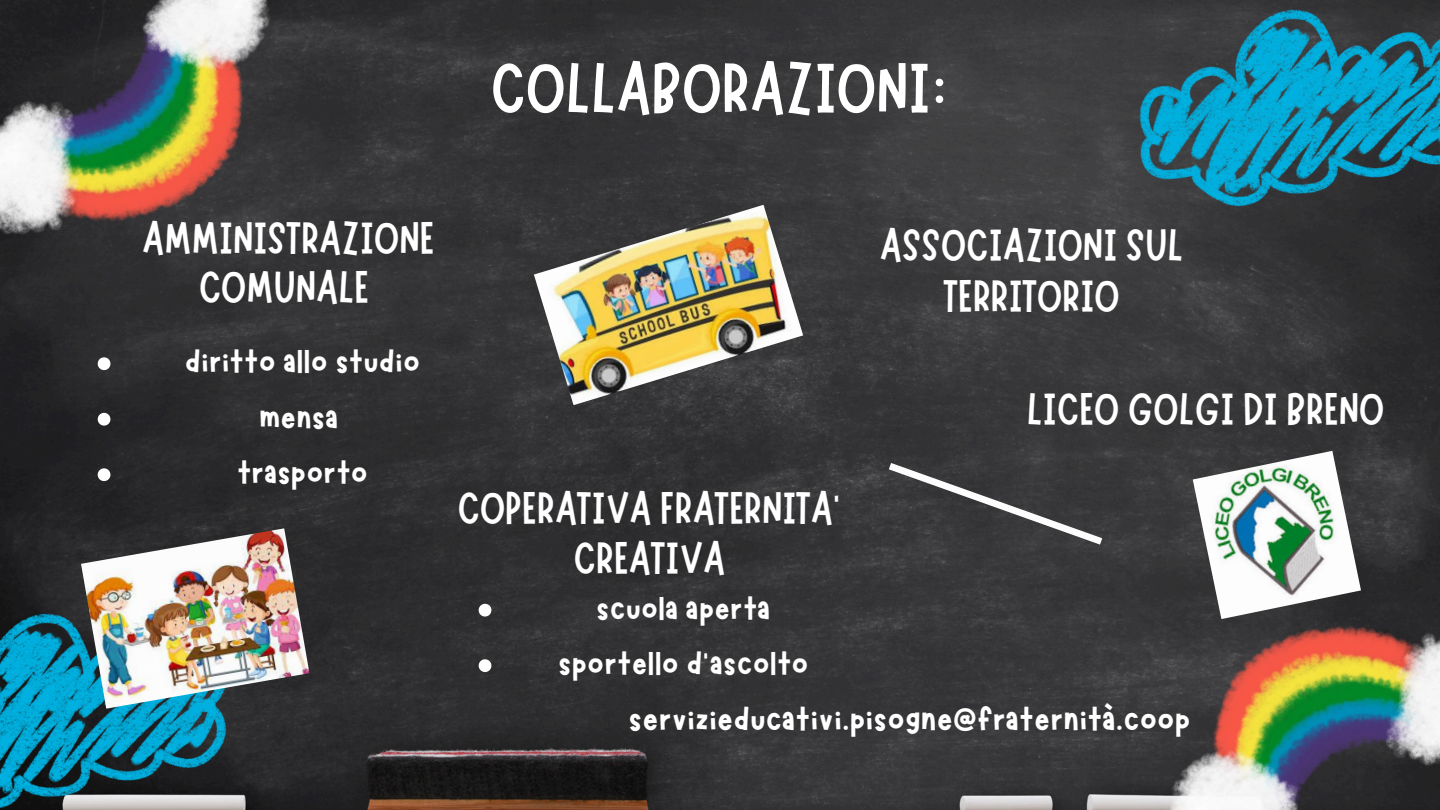
<style>
.page{position:relative;width:1440px;height:810px;background:#fff}
.page>*{position:absolute;margin:0;border:0;box-sizing:border-box;transform-origin:0 0}
.t1{font:72px "Marykate";color:#fff}
.t2{font:45.7px/50.2px "Marykate";color:#fff;text-align:center}
.t3{font:40.9px "Marykate";color:#fff}
.t4{font:39.9px "Marykate";color:#fff}
</style>
<div class="page">
<img style="left:0;top:0;width:1440px;height:810px">
<img style="left:0;top:0;width:352px;height:338px">
<img style="left:1095px;top:529px;width:345px;height:281px">
<img style="left:1140px;top:10px;width:300px;height:196px">
<img style="left:0;top:613px;width:230px;height:197px">
<img style="left:81px;top:528px;width:228px;height:181px">
<img style="left:534px;top:205px;width:269px;height:200px">
<img style="left:1193px;top:451px;width:168px;height:168px">
<img style="left:889px;top:463px;width:213px;height:82px">
<svg style="left:98px;top:357px;width:12px;height:13px"></svg>
<svg style="left:98px;top:413px;width:12px;height:13px"></svg>
<svg style="left:98px;top:468px;width:12px;height:13px"></svg>
<svg style="left:479px;top:604px;width:12px;height:13px"></svg>
<svg style="left:479px;top:659px;width:12px;height:13px"></svg>
<p class="t1" style="left:490px;top:41px;width:461px">COLLABORAZIONI:</p>
<p class="t2" style="left:142px;top:208px;width:294px;line-height:49.8px">AMMINISTRAZIONE<br>COMUNALE</p>
<h2 class="t4" style="left:185px;top:336px;width:237px">diritto allo studio</h2>
<h2 class="t4" style="left:259px;top:392px;width:81px">mensa</h2>
<p class="t4" style="left:237px;top:447px;width:133px">trasporto</p>
<h2 class="t2" style="left:880px;top:216px;width:305px">ASSOCIAZIONI SUL<br>TERRITORIO</h2>
<p class="t2" style="left:457px;top:478px;width:380px">COPERATIVA FRATERNITA’<br>CREATIVA</p>
<p class="t4" style="left:596px;top:583px;width:176px">scuola aperta</p>
<p class="t4" style="left:558px;top:638px;width:252px">sportello d’ascolto</p>
<h1 class="t2" style="left:1027px;top:379px;width:359px">LICEO GOLGI DI BRENO</h1>
<p class="t3" style="left:629px;top:694px;width:564px">servizieducativi.pisogne@fraternità.coop</p>
</div>
